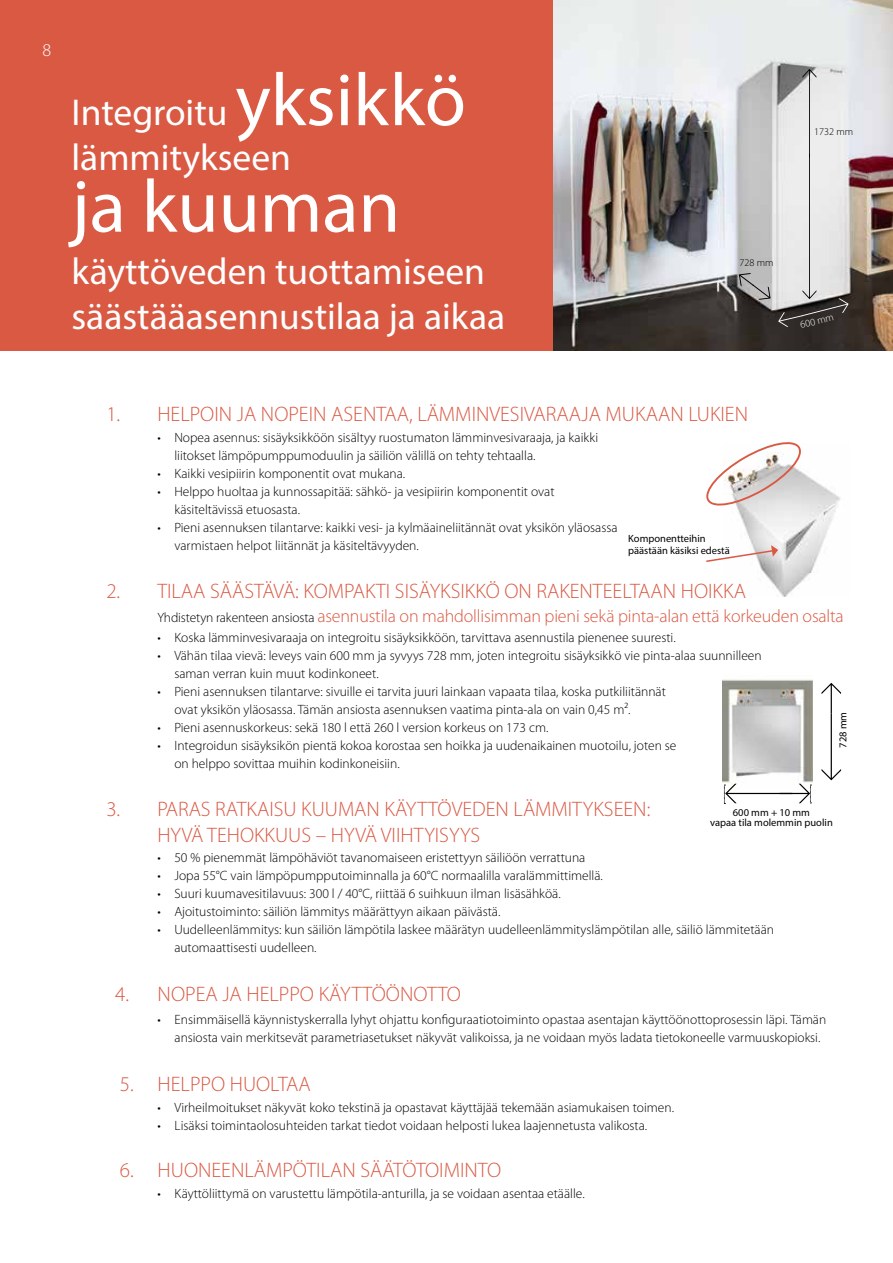
<style>
.page{position:relative;width:893px;height:1263px;background:#fff}
.page>*{position:absolute;margin:0;border:0;box-sizing:border-box;transform-origin:0 0}
.t1{font:75px "Myriad Pro";color:#fff}
.t2{font:37.5px/45px "Myriad Pro";color:#fff}
.t3{font:300 21px/25.2px "Myriad Pro";color:#d95943}
.t4{font:300 18px "Myriad Pro";letter-spacing:-.01em;color:#d95943}
.t5{font:300 18px "Myriad Pro";color:#fff}
.t6{font:300 13.5px/18px "Myriad Pro";color:#000}
.t7{font:10.5px/12.6px "Myriad Pro";color:#000}
.t8{font:300 10.2px "Myriad Pro";color:#000}
.t9{font:300 10.2px "Myriad Pro";color:#fff}
.s1{font-size:75px}
.s2{font-size:13.5px;color:#000}
</style>
<div class="page">
<div style="left:0;top:0;width:893px;height:351px;background:#d95943"></div>
<img style="left:738px;top:473px;width:102px;height:123px">
<svg style="left:706px;top:442px;width:98px;height:69px"></svg>
<img style="left:722px;top:679px;width:90px;height:110px">
<svg style="left:821px;top:683px;width:20px;height:97px"></svg>
<svg style="left:724px;top:784px;width:87px;height:20px"></svg>
<img style="left:553px;top:0;width:340px;height:351px">
<svg style="left:739px;top:273px;width:32px;height:27px"></svg>
<svg style="left:778px;top:69px;width:71px;height:258px"></svg>
<svg style="left:706px;top:545px;width:72px;height:18px"></svg>
<h3 class="t5" style="left:43px;top:40px;width:10px">8</h3>
<h2 class="t2" style="left:71px;top:89px;width:396px">Integroitu <span class="s1">yksikkö </span>lämmitykseen</h2>
<h1 class="t1" style="left:71px;top:160px;width:330px">ja kuuman</h1>
<h2 class="t2" style="left:71px;top:248px;width:435px">käyttöveden tuottamiseen säästääasennustilaa ja aikaa</h2>
<p class="t8" style="left:814px;top:126px;width:41px">1732 mm</p>
<p class="t8" style="left:739px;top:257px;width:36px">728 mm</p>
<p class="t9" style="left:799px;top:319px;width:36px;rotate:-14deg">600 mm</p>
<h3 class="t3" style="left:106px;top:401px;width:15px">1.</h3>
<h3 class="t3" style="left:157px;top:401px;width:592px">HELPOIN JA NOPEIN ASENTAA, LÄMMINVESIVARAAJA MUKAAN LUKIEN</h3>
<p class="t6" style="left:174px;top:429px;width:425px;text-indent:-17px">• Nopea asennus: sisäyksikköön sisältyy ruostumaton lämminvesivaraaja, ja kaikki liitokset lämpöpumppumoduulin ja säiliön välillä on tehty tehtaalla.</p>
<p class="t6" style="left:157px;top:465px;width:249px">• Kaikki vesipiirin komponentit ovat mukana.</p>
<p class="t6" style="left:174px;top:483px;width:382px;text-indent:-17px">• Helppo huoltaa ja kunnossapitää: sähkö- ja vesipiirin komponentit ovat käsiteltävissä etuosasta.</p>
<p class="t6" style="left:174px;top:519px;width:445px;text-indent:-17px">• Pieni asennuksen tilantarve: kaikki vesi- ja kylmäaineliitännät ovat yksikön yläosassa varmistaen helpot liitännät ja käsiteltävyyden.</p>
<p class="t7" style="left:628px;top:532px;width:103px">Komponentteihin päästään käsiksi edestä</p>
<h3 class="t3" style="left:106px;top:578px;width:15px">2.</h3>
<h3 class="t3" style="left:157px;top:578px;width:590px">TILAA SÄÄSTÄVÄ: KOMPAKTI SISÄYKSIKKÖ ON RAKENTEELTAAN HOIKKA</h3>
<h3 class="t4" style="left:157px;top:606px;width:688px"><span class="s2">Yhdistetyn rakenteen ansiosta</span> asennustila on mahdollisimman pieni sekä pinta-alan että korkeuden osalta</h3>
<p class="t6" style="left:157px;top:628px;width:520px">• Koska lämminvesivaraaja on integroitu sisäyksikköön, tarvittava asennustila pienenee suuresti.</p>
<p class="t6" style="left:174px;top:646px;width:589px;text-indent:-17px">• Vähän tilaa vievä: leveys vain 600 mm ja syvyys 728 mm, joten integroitu sisäyksikkö vie pinta-alaa suunnilleen saman verran kuin muut kodinkoneet.</p>
<p class="t6" style="left:174px;top:682px;width:493px;text-indent:-17px">• Pieni asennuksen tilantarve: sivuille ei tarvita juuri lainkaan vapaata tilaa, koska putkiliitännät ovat yksikön yläosassa. Tämän ansiosta asennuksen vaatima pinta-ala on vain 0,45 m².</p>
<p class="t6" style="left:157px;top:718px;width:393px">• Pieni asennuskorkeus: sekä 180 l että 260 l version korkeus on 173 cm.</p>
<p class="t6" style="left:174px;top:736px;width:504px;text-indent:-17px">• Integroidun sisäyksikön pientä kokoa korostaa sen hoikka ja uudenaikainen muotoilu, joten se on helppo sovittaa muihin kodinkoneisiin.</p>
<p class="t7" style="left:836px;top:748px;width:37px;rotate:-90deg">728 mm</p>
<h3 class="t3" style="left:106px;top:797px;width:15px">3.</h3>
<h3 class="t3" style="left:157px;top:797px;width:494px">PARAS RATKAISU KUUMAN KÄYTTÖVEDEN LÄMMITYKSEEN:<br>HYVÄ TEHOKKUUS – HYVÄ VIIHTYISYYS</h3>
<p class="t7" style="left:710px;top:807px;width:124px;line-height:9.6px;text-align:center">600 mm + 10 mm<br>vapaa tila molemmin puolin</p>
<p class="t6" style="left:157px;top:849px;width:430px">• 50 % pienemmät lämpöhäviöt tavanomaiseen eristettyyn säiliöön verrattuna</p>
<p class="t6" style="left:157px;top:867px;width:447px">• Jopa 55°C vain lämpöpumpputoiminnalla ja 60°C normaalilla varalämmittimellä.</p>
<p class="t6" style="left:157px;top:885px;width:405px">• Suuri kuumavesitilavuus: 300 l / 40°C, riittää 6 suihkuun ilman lisäsähköä.</p>
<p class="t6" style="left:157px;top:903px;width:345px">• Ajoitustoiminto: säiliön lämmitys määrättyyn aikaan päivästä.</p>
<p class="t6" style="left:174px;top:921px;width:601px;text-indent:-17px">• Uudelleenlämmitys: kun säiliön lämpötila laskee määrätyn uudelleenlämmityslämpötilan alle, säiliö lämmitetään automaattisesti uudelleen.</p>
<h3 class="t3" style="left:115px;top:982px;width:347px">4. NOPEA JA HELPPO KÄYTTÖÖNOTTO</h3>
<p class="t6" style="left:175px;top:1011px;width:653px;text-indent:-17px">• Ensimmäisellä käynnistyskerralla lyhyt ohjattu konfiguraatiotoiminto opastaa asentajan käyttöönottoprosessin läpi. Tämän ansiosta vain merkitsevät parametriasetukset näkyvät valikoissa, ja ne voidaan myös ladata tietokoneelle varmuuskopioksi.</p>
<h3 class="t3" style="left:120px;top:1071px;width:192px">5. HELPPO HUOLTAA</h3>
<p class="t6" style="left:158px;top:1098px;width:518px">• Virheilmoitukset näkyvät koko tekstinä ja opastavat käyttäjää tekemään asiamukaisen toimen.</p>
<p class="t6" style="left:158px;top:1116px;width:491px">• Lisäksi toimintaolosuhteiden tarkat tiedot voidaan helposti lukea laajennetusta valikosta.</p>
<h3 class="t3" style="left:120px;top:1158px;width:383px">6. HUONEENLÄMPÖTILAN SÄÄTÖTOIMINTO</h3>
<p class="t6" style="left:158px;top:1185px;width:429px">• Käyttöliittymä on varustettu lämpötila-anturilla, ja se voidaan asentaa etäälle.</p>
</div>
